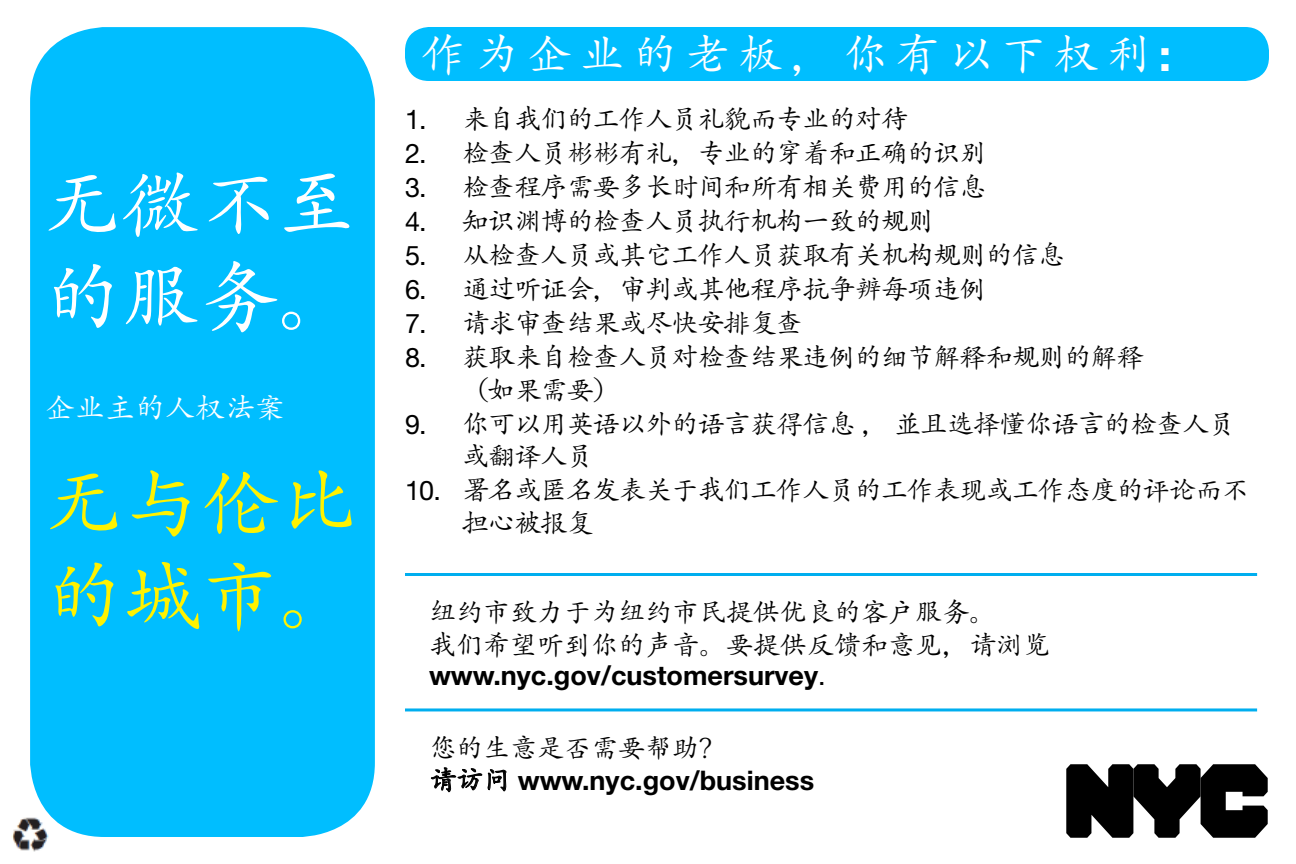
<style>
.page{position:relative;width:1296px;height:864px;background:#fff}
.page>*{position:absolute;margin:0;border:0;box-sizing:border-box;transform-origin:0 0}
.t1{font:78px/93.6px "Adobe Kaiti Std";color:#fff}
.t2{font:78px/93.6px "Adobe Kaiti Std";color:#fff200}
.t3{font:45px "Adobe Kaiti Std";letter-spacing:.17em;color:#fff}
.t4{font:30px "Adobe Kaiti Std";color:#fff}
.t5{font:27px/32.4px "Adobe Kaiti Std";letter-spacing:-.03em;color:#000}
.t6{font:27px/32.4px "Adobe Kaiti Std";color:#000}
.t7{font:700 27px "Helvetica Neue LT Std";color:#000}
.s1{font-family:"Helvetica Neue LT Std";font-weight:700}
.s2{font-family:"Helvetica Neue LT Std"}
.s3{font-weight:400}
.s4{font-family:"Adobe Kaiti Std";font-weight:400}
</style>
<div class="page">
<img style="left:12px;top:816px;width:41px;height:36px">
<div style="left:405px;top:27px;width:864px;height:54px;background:#00beff;border-radius:24px"></div>
<div style="left:30px;top:27px;width:345px;height:810px;background:#00beff;border-radius:74px"></div>
<svg style="left:1066px;top:764px;width:202px;height:74px"></svg>
<svg style="left:431px;top:767px;width:76px;height:26px"></svg>
<hr style="left:405px;top:573px;width:852px;height:3px;background:#00aeef">
<hr style="left:405px;top:708px;width:852px;height:3px;background:#00aeef">
<h1 class="t1" style="left:44px;top:158px;width:313px">无微不至的服务。</h1>
<p class="t4" style="left:45px;top:389px;width:241px">企业主的人权法案</p>
<h1 class="t2" style="left:45px;top:456px;width:314px">无与伦比的城市。</h1>
<h2 class="t3" style="left:422px;top:27px;width:751px">作为企业的老板，你有以下权利<span class="s1">:</span></h2>
<p class="t5" style="left:405px;top:103px;width:505px"><span class="s2">1.</span> 来自我们的工作人员礼貌而专业的对待</p>
<p class="t5" style="left:405px;top:137px;width:583px"><span class="s2">2.</span> 检查人员彬彬有礼，专业的穿着和正确的识别</p>
<p class="t5" style="left:405px;top:171px;width:583px"><span class="s2">3.</span> 检查程序需要多长时间和所有相关费用的信息</p>
<p class="t5" style="left:405px;top:205px;width:531px"><span class="s2">4.</span> 知识渊博的检查人员执行机构一致的规则</p>
<p class="t5" style="left:405px;top:239px;width:662px"><span class="s2">5.</span> 从检查人员或其它工作人员获取有关机构规则的信息</p>
<p class="t5" style="left:405px;top:273px;width:583px"><span class="s2">6.</span> 通过听证会，审判或其他程序抗争辨每项违例</p>
<p class="t5" style="left:405px;top:307px;width:400px"><span class="s2">7.</span> 请求审查结果或尽快安排复查</p>
<p class="t5" style="left:462px;top:341px;width:683px;text-indent:-57px"><span class="s2">8.</span> 获取来自检查人员对检查结果违例的细节解释和规则的解释（如果需要）</p>
<p class="t5" style="left:462px;top:408px;width:775px;text-indent:-57px"><span class="s2">9.</span> 你可以用英语以外的语言获得信息 ， 並且选择懂你语言的检查人员或翻译人员</p>
<p class="t5" style="left:462px;top:474px;width:788px;text-indent:-57px"><span class="s2">10.</span> 署名或匿名发表关于我们工作人员的工作表现或工作态度的评论而不担心被报复</p>
<p class="t6" style="left:429px;top:596px;width:622px">纽约市致力于为纽约市民提供优良的客户服务。<br>我们希望听到你的声音。要提供反馈和意见，请浏览</p>
<p class="t7" style="left:429px;top:658px;width:398px">www.nyc.gov/customersurvey<span class="s3">.</span></p>
<p class="t6" style="left:429px;top:732px;width:285px">您的生意是否需要帮助?</p>
<p class="t7" style="left:429px;top:764px;width:387px"><span class="s4">请访问</span> www.nyc.gov/business</p>
</div>
